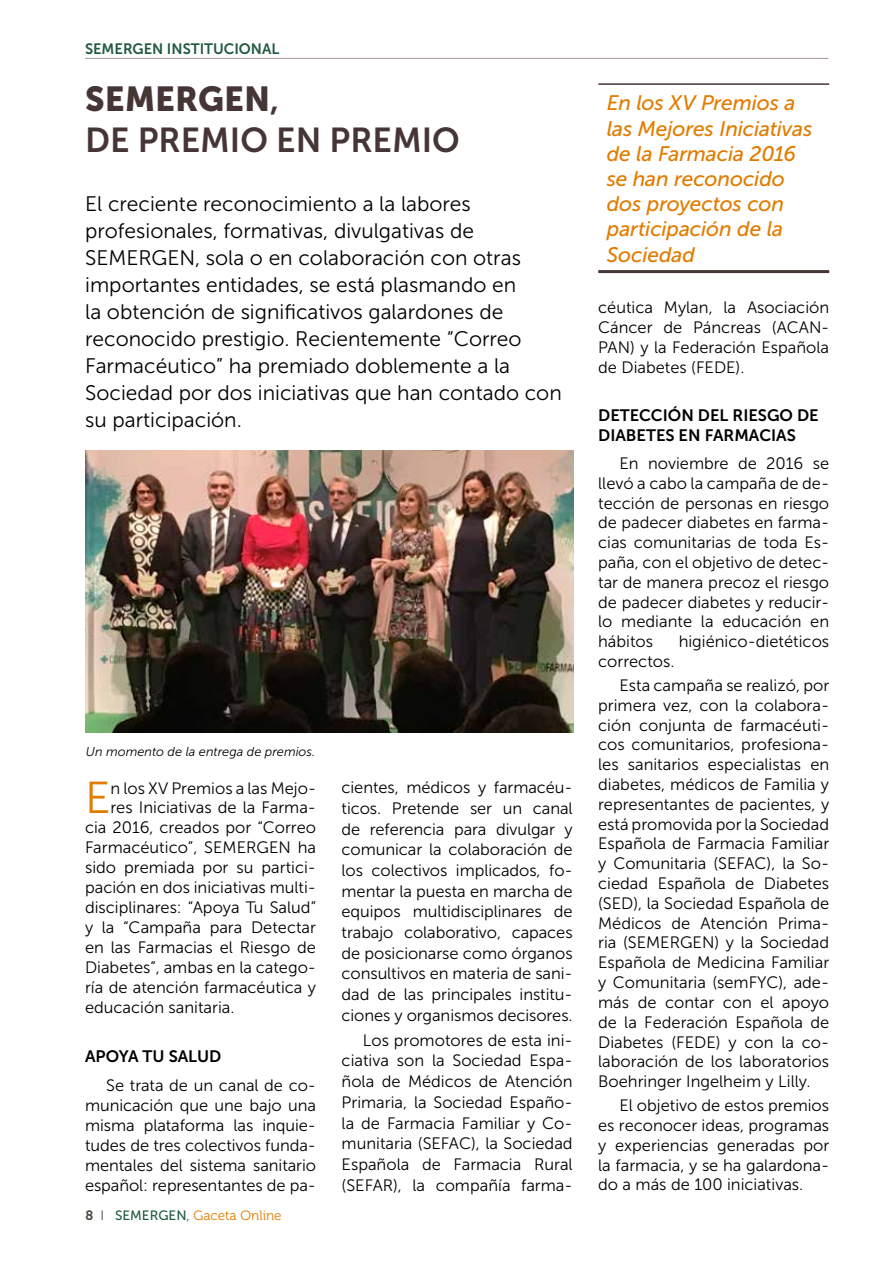
<style>
.page{position:relative;width:893px;height:1263px;background:#fff}
.page>*{position:absolute;margin:0;border:0;box-sizing:border-box;transform-origin:0 0}
.t1{font:44.7px "Museo Sans 300";color:#e27c00}
.t2{font:34.5px "Museo Sans 700";color:#453635}
.t3{font:34.5px "Museo Sans 900";color:#453635}
.t4{font:21px/27px "Museo Sans 300";color:#000}
.t5{font:italic 21px/25.2px "Museo Sans 500";letter-spacing:-.01em;color:#e27c00}
.t6{font:16.5px/19.8px "Museo Sans 300";color:#000;text-align:justify}
.t7{font:16.5px "Museo Sans 700";color:#000}
.t8{font:15px "Museo Sans 700";color:#225a40}
.t9{font:13.5px "Museo 300";color:#e27c00}
.t10{font:italic 12.75px "Museo Sans 300";color:#000}
.s1{font-family:"Museo Sans 700"}
.s2{font-family:"Museo 700";color:#444d3e}
.s3{font-family:"Museo Sans 300";color:#444d3e}
.s4{font-family:"Museo Sans 500";color:#225a40}
.s5{font-family:"Museo Sans 300";color:#225a40}
</style>
<div class="page">
<hr style="left:85px;top:58px;width:743px;height:1px;background:#ab989c">
<hr style="left:598px;top:83px;width:231px;height:2px;background:#453635">
<hr style="left:598px;top:270px;width:231px;height:3px;background:#453635">
<img style="left:85px;top:451px;width:488px;height:281px">
<p class="t8" style="left:85px;top:40px;width:116px">SEMERGEN I NSTITUCIO</p>
<p class="t8" style="left:251px;top:40px;width:28px">NAL</p>
<h2 class="t3" style="left:85px;top:79px;width:195px">SEMERGEN<span class="s1">,</span></h2>
<h2 class="t2" style="left:85px;top:121px;width:97px">DE PREM</h2>
<h2 class="t2" style="left:230px;top:121px;width:144px">IO EN PREM</h2>
<h2 class="t2" style="left:422px;top:121px;width:40px">IO</h2>
<p class="t4" style="left:85px;top:190px;width:478px">El creciente reconocimiento a la labores profesionales, formativas, divulgativas de SEMERGEN, sola o en colaboración con otras importantes entidades, se está plasmando en<br>la obtención de significativos galardones de reconocido prestigio. Recientemente “Correo Farmacéutico” ha premiado doblemente a la Sociedad por dos iniciativas que han contado con su participación.</p>
<p class="t10" style="left:86px;top:745px;width:231px">Un momento de la entrega de premios.</p>
<h1 class="t1" style="left:85px;top:774px;width:27px">E</h1>
<p class="t6" style="left:111px;top:778px;width:207px">n los XV Premios a las Mejo-</p>
<p class="t6" style="left:111px;top:798px;width:207px">res Iniciativas de la Farma-</p>
<p class="t6" style="left:85px;top:818px;width:233px">cia 2016, creados por “Correo</p>
<p class="t6" style="left:85px;top:838px;width:233px">Farmacéutico”, SEMERGEN ha</p>
<p class="t6" style="left:85px;top:858px;width:233px">sido premiada por su partici-</p>
<p class="t6" style="left:85px;top:878px;width:233px">pación en dos iniciativas multi-</p>
<p class="t6" style="left:85px;top:898px;width:233px">disciplinares: “Apoya Tu Salud”</p>
<p class="t6" style="left:85px;top:918px;width:233px">y la “Campaña para Detectar</p>
<p class="t6" style="left:85px;top:938px;width:233px">en las Farmacias el Riesgo de</p>
<p class="t6" style="left:85px;top:958px;width:233px">Diabetes”, ambas en la catego-</p>
<p class="t6" style="left:85px;top:978px;width:233px">ría de atención farmacéutica y</p>
<p class="t6" style="left:85px;top:998px;width:151px">educación sanitaria.</p>
<p class="t7" style="left:85px;top:1047px;width:138px">APOYA TU SALUD</p>
<p class="t6" style="left:85px;top:1075px;width:233px;text-indent:21px">Se trata de un canal de co&shy;municación que une bajo una misma plataforma las inquie&shy;tudes de tres colectivos funda&shy;mentales del sistema sanitario español: representantes de pa-</p>
<p class="t9" style="left:85px;top:1208px;width:198px"><span class="s2">8</span> <span class="s3">I</span> <span class="s4">SEMERGEN</span><span class="s5">,</span> Gaceta Online</p>
<p class="t6" style="left:342px;top:777px;width:233px;line-height:20.7px">cientes, médicos y farmacéu&shy;ticos. Pretende ser un canal de referencia para divulgar y comunicar la colaboración de los colectivos implicados, fo&shy;mentar la puesta en marcha de equipos multidisciplinares de trabajo colaborativo, capaces de posicionarse como órganos consultivos en materia de sani&shy;dad de las principales institu&shy;ciones y organismos decisores.</p>
<p class="t6" style="left:342px;top:1030px;width:233px;line-height:20.7px;text-indent:21px">Los promotores de esta ini&shy;ciativa son la Sociedad Espa&shy;ñola de Médicos de Atención Primaria, la Sociedad Españo&shy;la de Farmacia Familiar y Co&shy;munitaria (SEFAC), la Sociedad Española de Farmacia Rural (SEFAR), la compañía farma-</p>
<p class="t5" style="left:607px;top:91px;width:207px">En los XV Premios a las Mejores Iniciativas de la Farmacia 2016 se han reconocido dos proyectos con participación de la<br>Sociedad</p>
<p class="t6" style="left:598px;top:298px;width:233px">céutica Mylan, la Asociación Cáncer de Páncreas (ACAN-PAN) y la Federación Española de Diabetes (FEDE).</p>
<p class="t7" style="left:598px;top:406px;width:161px">DETECCIÓN DEL RIESG</p>
<p class="t7" style="left:780px;top:406px;width:38px">O DE</p>
<p class="t7" style="left:598px;top:426px;width:128px">DIABETES EN FARMA</p>
<p class="t7" style="left:759px;top:426px;width:28px">CIAS</p>
<p class="t6" style="left:598px;top:453px;width:233px;text-indent:21px">En noviembre de 2016 se llevó a cabo la campaña de de&shy;tección de personas en riesgo de padecer diabetes en farma&shy;cias comunitarias de toda Es&shy;paña, con el objetivo de detec&shy;tar de manera precoz el riesgo de padecer diabetes y reducir&shy;lo mediante la educación en hábitos</p>
<p class="t6" style="left:679px;top:632px;width:152px">higiénico-dietéticos</p>
<p class="t6" style="left:619px;top:649px;width:211px;line-height:24px;text-indent:-21px">correctos.<br>Esta campaña se realizó, por</p>
<p class="t6" style="left:598px;top:695px;width:233px">primera vez, con la colabora&shy;ción conjunta de farmacéuti&shy;cos comunitarios, profesiona&shy;les sanitarios especialistas en diabetes, médicos de Familia y representantes de pacientes, y está promovida por la Sociedad Española de Farmacia Familiar y Comunitaria (SEFAC), la So&shy;ciedad Española de Diabetes (SED), la Sociedad Española de Médicos de Atención Prima&shy;ria (SEMERGEN) y la Sociedad Española de Medicina Familiar y Comunitaria (semFYC), ade&shy;más de contar con el apoyo de la Federación Española de Diabetes (FEDE) y con la co&shy;laboración de los laboratorios Boehringer Ingelheim y Lilly.</p>
<p class="t6" style="left:598px;top:1096px;width:233px;text-indent:21px">El objetivo de estos premios es reconocer ideas, programas y experiencias generadas por la farmacia, y se ha galardona&shy;do a más de 100 iniciativas.</p>
</div>
